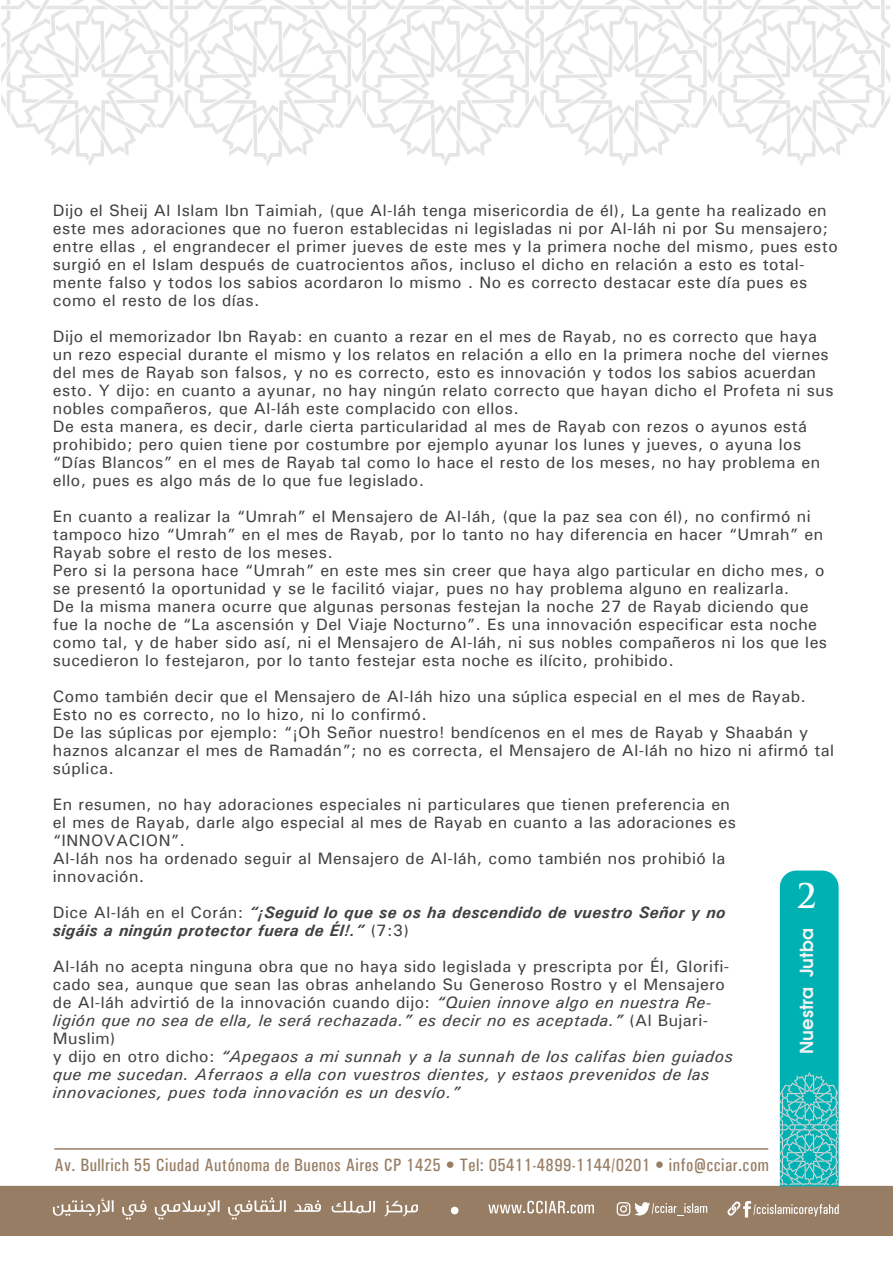
<style>
.page{position:relative;width:893px;height:1263px;background:#fff}
.page>*{position:absolute;margin:0;border:0;box-sizing:border-box;transform-origin:0 0}
.t1{font:700 33px "Trajan Pro";color:#fff}
.t2{font:500 condensed 18px "Univers";letter-spacing:.025em;color:#977d64}
.t3{font:600 18px "Avant Garde";color:#f1f1f2}
.t4{font:500 16.5px/18px "Univers";letter-spacing:.025em;color:#414042}
.t5{font:italic 500 16.5px/18px "Univers";letter-spacing:.025em;color:#414042}
.t6{font:italic 700 16.5px/18px "Univers";letter-spacing:.025em;color:#414042}
.s1{font-weight:500;font-style:normal}
.s2{font-style:normal}
</style>
<div class="page">
<div style="left:0;top:1184px;width:893px;height:52px;background:#977d64"></div>
<svg style="left:1px;top:0;width:889px;height:166px"></svg>
<svg style="left:780px;top:870px;width:59px;height:316px;background:#19b5b7"></svg>
<div style="left:451px;top:1207px;width:7px;height:7px;background:#fff;border-radius:50%"></div>
<svg style="left:617px;top:1202px;width:90px;height:14px"></svg>
<svg style="left:727px;top:1201px;width:112px;height:16px;background:#af9b88"></svg>
<svg style="left:488px;top:1201px;width:106px;height:12px"></svg>
<svg style="left:332px;top:1201px;width:43px;height:12px"></svg>
<svg style="left:384px;top:1201px;width:34px;height:15px"></svg>
<svg style="left:53px;top:1198px;width:61px;height:18px"></svg>
<svg style="left:122px;top:1200px;width:24px;height:19px"></svg>
<svg style="left:155px;top:1200px;width:65px;height:19px"></svg>
<svg style="left:228px;top:1197px;width:58px;height:22px"></svg>
<svg style="left:294px;top:1200px;width:27px;height:12px"></svg>
<hr style="left:54px;top:1148px;width:714px;height:2px;background:#977d64">
<p class="t4" style="left:53px;top:201px;width:786px">Dijo el Sheij Al Islam Ibn Taimiah, (que Al-láh tenga misericordia de él), La gente ha realizado en este mes adoraciones que no fueron establecidas ni legisladas ni por Al-láh ni por Su mensajero; entre ellas , el engrandecer el primer jueves de este mes y la primera noche del mismo, pues esto surgió en el Islam después de cuatrocientos años, incluso el dicho en relación a esto es total&shy;mente falso y todos los sabios acordaron lo mismo . No es correcto destacar este día pues es como el resto de los días.</p>
<p class="t4" style="left:53px;top:327px;width:782px">Dijo el memorizador Ibn Rayab: en cuanto a rezar en el mes de Rayab, no es correcto que haya un rezo especial durante el mismo y los relatos en relación a ello en la primera noche del viernes del mes de Rayab son falsos, y no es correcto, esto es innovación y todos los sabios acuerdan esto. Y dijo: en cuanto a ayunar, no hay ningún relato correcto que hayan dicho el Profeta ni sus nobles compañeros, que Al-láh este complacido con ellos.<br>De esta manera, es decir, darle cierta particularidad al mes de Rayab con rezos o ayunos está prohibido; pero quien tiene por costumbre por ejemplo ayunar los lunes y jueves, o ayuna los “Días Blancos” en el mes de Rayab tal como lo hace el resto de los meses, no hay problema en ello, pues es algo más de lo que fue legislado.</p>
<p class="t4" style="left:53px;top:507px;width:776px">En cuanto a realizar la “Umrah” el Mensajero de Al-láh, (que la paz sea con él), no confirmó ni tampoco hizo “Umrah” en el mes de Rayab, por lo tanto no hay diferencia en hacer “Umrah” en Rayab sobre el resto de los meses.<br>Pero si la persona hace “Umrah” en este mes sin creer que haya algo particular en dicho mes, o se presentó la oportunidad y se le facilitó viajar, pues no hay problema alguno en realizarla.<br>De la misma manera ocurre que algunas personas festejan la noche 27 de Rayab diciendo que fue la noche de “La ascensión y Del Viaje Nocturno”. Es una innovación especificar esta noche como tal, y de haber sido así, ni el Mensajero de Al-láh, ni sus nobles compañeros ni los que les sucedieron lo festejaron, por lo tanto festejar esta noche es ilícito, prohibido.</p>
<p class="t4" style="left:53px;top:687px;width:783px">Como también decir que el Mensajero de Al-láh hizo una súplica especial en el mes de Rayab.<br>Esto no es correcto, no lo hizo, ni lo confirmó.<br>De las súplicas por ejemplo: “¡Oh Señor nuestro! bendícenos en el mes de Rayab y Shaabán y haznos alcanzar el mes de Ramadán”; no es correcta, el Mensajero de Al-láh no hizo ni afirmó tal súplica.</p>
<p class="t4" style="left:53px;top:795px;width:685px">En resumen, no hay adoraciones especiales ni particulares que tienen preferencia en el mes de Rayab, darle algo especial al mes de Rayab en cuanto a las adoraciones es “INNOVACION”.<br>Al-láh nos ha ordenado seguir al Mensajero de Al-láh, como también nos prohibió la innovación.</p>
<p class="t6" style="left:53px;top:903px;width:674px"><span class="s1">Dice Al-láh en el Corán:</span> “¡Seguid lo que se os ha descendido de vuestro Señor y no sigáis a ningún protector fuera de Él!.” <span class="s1">(7:3)</span></p>
<p class="t5" style="left:53px;top:957px;width:681px"><span class="s2">Al-láh no acepta ninguna obra que no haya sido legislada y prescripta por Él, Glorifi&shy;cado sea, aunque que sean las obras anhelando Su Generoso Rostro y el Mensajero de Al-láh advirtió de la innovación cuando dijo:</span> “Quien innove algo en nuestra Re&shy;ligión que no sea de ella, le será rechazada.” es decir no es aceptada.” <span class="s2">(Al Bujari-Muslim)<br>y dijo en otro dicho:</span> “Apegaos a mi sunnah y a la sunnah de los califas bien guiados que me sucedan. Aferraos a ella con vuestros dientes, y estaos prevenidos de las innovaciones, pues toda innovación es un desvío.”</p>
<h1 class="t1" style="left:796px;top:876px;width:21px">2</h1>
<p class="t3" style="left:794px;top:1054px;width:127px;rotate:-90deg">Nuestra Jutba</p>
<p class="t2" style="left:54px;top:1154px;width:716px">Av. Bullrich 55 Ciudad Autónoma de Buenos Aires CP 1425 • Tel: 05411-4899-1144/0201 • info@cciar.com</p>
</div>
